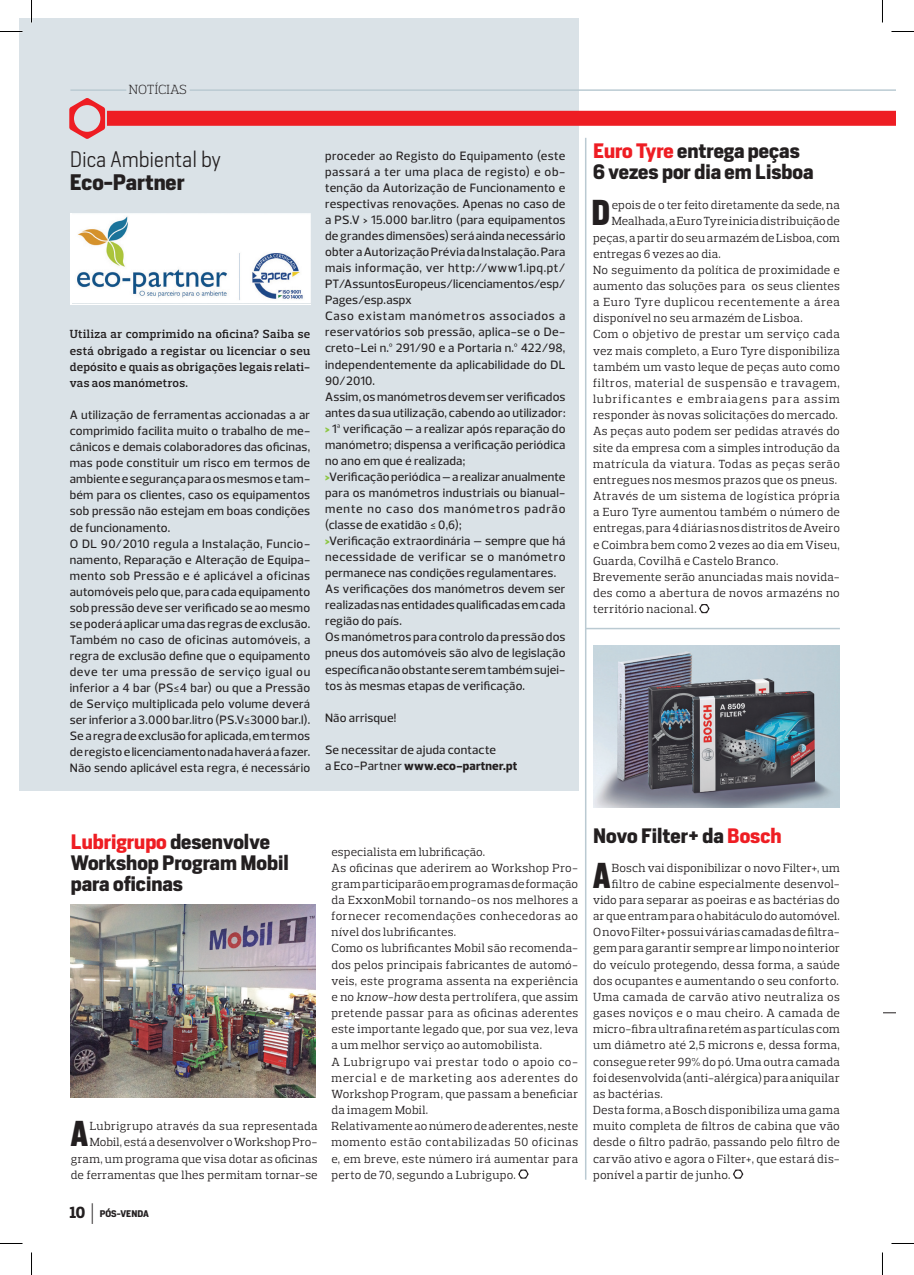
<style>
.page{position:relative;width:914px;height:1275px;background:#fff}
.page>*{position:absolute;margin:0;border:0;box-sizing:border-box;transform-origin:0 0}
.Primeiro_Paragrafo{font:700 33.6px "Heron Sans Cond";color:#231f20}
.Título_3{font:300 21px/22.5px "Heron Sans";color:#231f20}
.Título_3-2{font:700 19.5px/21px "Heron Sans";color:#231f20}
.t1{font:800 16.5px "Prelo Slab";color:#231f20}
.t2{font:300 13.5px "Prelo Slab";letter-spacing:-.005em;color:#231f20}
.Texto_Corrido{font:500 12.3px/16px "Prelo";letter-spacing:.015em;color:#231f20;text-align:justify}
.Texto_Corrido-2{font:800 12.3px "Prelo";letter-spacing:.01em;color:#231f20}
.Texto_Corrido-3{font:12px/16.2px "Prelo Slab";letter-spacing:.02em;color:#231f20;text-align:justify}
.Primeiro_Paragrafo-2{font:12px/16.2px "Prelo Slab";letter-spacing:.015em;color:#231f20;text-align:right}
.Perguntas{font:600 12px/16.2px "Prelo Slab";letter-spacing:.02em;color:#231f20;text-align:justify}
.t3{font:700 9px "Heron Sans";color:#231f20}
.s1{font-weight:700}
.s2{font-weight:800;color:#8bc63e}
.s3{font-weight:500}
.s4{color:#ee1d23}
.s5{font-family:"Prometo";font-weight:100;font-size:22.5px}
.s6{font-style:italic}
</style>
<div class="page">
<div style="left:19px;top:19px;width:559px;height:772px;background:#dae2e7"></div>
<hr style="left:70px;top:89px;width:825px;height:2px;background:#bacad2">
<div style="left:70px;top:111px;width:825px;height:15px;background:#ee1d23"></div>
<div style="left:126px;top:57px;width:64px;height:42px;background:#dae2e7"></div>
<svg style="left:69px;top:98px;width:38px;height:41px"></svg>
<hr style="left:585px;top:628px;width:254px;height:1px;background:#bacad2">
<img style="left:73px;top:213px;width:237px;height:90px">
<svg style="left:699px;top:604px;width:10px;height:9px"></svg>
<svg style="left:733px;top:1169px;width:10px;height:10px"></svg>
<hr style="left:585px;top:138px;width:1px;height:1042px;background:#bacad2">
<svg style="left:883px;top:1012px;width:12px;height:1px"></svg>
<img style="left:594px;top:645px;width:245px;height:162px">
<svg style="left:518px;top:1169px;width:10px;height:10px"></svg>
<img style="left:71px;top:905px;width:245px;height:192px">
<svg style="left:0;top:31px;width:22px;height:1px"></svg>
<svg style="left:891px;top:31px;width:22px;height:1px"></svg>
<svg style="left:0;top:1243px;width:22px;height:1px"></svg>
<svg style="left:891px;top:1243px;width:22px;height:1px"></svg>
<svg style="left:31px;top:0;width:1px;height:22px"></svg>
<svg style="left:31px;top:1252px;width:1px;height:23px"></svg>
<svg style="left:882px;top:0;width:1px;height:22px"></svg>
<svg style="left:882px;top:1252px;width:1px;height:23px"></svg>
<p class="t2" style="left:129px;top:81px;width:60px">NOTÍCIAS</p>
<p class="Título_3" style="left:70px;top:148px;width:152px">Dica Ambiental by<br><span class="s1">Eco-‑ Partner</span></p>
<p class="Perguntas" style="left:70px;top:326px;width:242px">Utiliza ar comprimido na oficina? Saiba se está obrigado a registar ou licenciar o seu depósito e quais as obrigações legais relati&shy;vas aos manómetros.</p>
<p class="Texto_Corrido" style="left:70px;top:407px;width:242px">A utilização de ferramentas accionadas a ar comprimido facilita muito o trabalho de me&shy;cânicos e demais colaboradores das oficinas, mas pode constituir um risco em termos de ambiente e segurança para os mesmos e tam&shy;bém para os clientes, caso os equipamentos sob pressão não estejam em boas condições de funcionamento.</p>
<p class="Texto_Corrido" style="left:70px;top:535px;width:242px">O DL 90/2010 regula a Instalação, Funcio&shy;namento, Reparação e Alteração de Equipa&shy;mento sob Pressão e é aplicável a oficinas automóveis pelo que, para cada equipamento sob pressão deve ser verificado se ao mesmo se poderá aplicar uma das regras de exclusão.</p>
<p class="Texto_Corrido" style="left:70px;top:632px;width:242px">Também no caso de oficinas automóveis, a regra de exclusão define que o equipamento deve ter uma pressão de serviço igual ou inferior a 4 bar (PS≤4 bar) ou que a Pressão de Serviço multiplicada pelo volume deverá ser inferior a 3.000 bar.litro (PS.V≤3000 bar.l).</p>
<p class="Texto_Corrido" style="left:70px;top:728px;width:242px">Se a regra de exclusão for aplicada, em termos de registo e licenciamento nada haverá a fazer.<br>Não sendo aplicável esta regra, é necessário</p>
<p class="Texto_Corrido" style="left:325px;top:148px;width:242px">proceder ao Registo do Equipamento (este passará a ter uma placa de registo) e ob&shy;tenção da Autorização de Funcionamento e respectivas renovações. Apenas no caso de a PS.V &gt; 15.000 bar.litro (para equipamentos de grandes dimensões) será ainda necessário obter a Autorização Prévia da Instalação. Para mais informação, ver http://www1.ipq.pt/ PT/AssuntosEuropeus/licenciamentos/esp/ Pages/esp.aspx</p>
<p class="Texto_Corrido" style="left:325px;top:308px;width:242px">Caso existam manómetros associados a reservatórios sob pressão, aplica-se o De&shy;creto-Lei n.º 291/90 e a Portaria n.º 422/98, independentemente da aplicabilidade do DL 90/2010.</p>
<p class="Texto_Corrido" style="left:325px;top:389px;width:242px">Assim, os manómetros devem ser verificados antes da sua utilização, cabendo ao utilizador:</p>
<p class="Texto_Corrido" style="left:325px;top:421px;width:242px"><span class="s2">&gt;</span> 1ª verificação – a realizar após reparação do manómetro; dispensa a verificação periódica no ano em que é realizada;</p>
<p class="Texto_Corrido" style="left:325px;top:469px;width:242px"><span class="s2">&gt;</span>Verificação periódica – a realizar anualmente para os manómetros industriais ou bianual&shy;mente no caso dos manómetros padrão (classe de exatidão ≤ 0,6);</p>
<p class="Texto_Corrido" style="left:325px;top:533px;width:242px"><span class="s2">&gt;</span>Verificação extraordinária – sempre que há necessidade de verificar se o manómetro permanece nas condições regulamentares.</p>
<p class="Texto_Corrido" style="left:325px;top:581px;width:242px">As verificações dos manómetros devem ser realizadas nas entidades qualificadas em cada região do país.</p>
<p class="Texto_Corrido" style="left:325px;top:629px;width:242px">Os manómetros para controlo da pressão dos pneus dos automóveis são alvo de legislação específica não obstante serem também sujei&shy;tos às mesmas etapas de verificação.</p>
<p class="Texto_Corrido" style="left:325px;top:710px;width:73px">Não arrisque!</p>
<p class="Texto_Corrido" style="left:325px;top:742px;width:172px">Se necessitar de ajuda contacte</p>
<p class="Texto_Corrido-2" style="left:325px;top:758px;width:194px"><span class="s3">a Eco-Partner</span> www.eco-partner.pt</p>
<p class="Título_3-2" style="left:593px;top:140px;width:222px"><span class="s4">Euro Tyre</span> entrega peças<br>6 vezes por dia em Lisboa</p>
<p class="Primeiro_Paragrafo" style="left:591px;top:191px;width:20px">D</p>
<p class="Primeiro_Paragrafo-2" style="left:611px;top:197px;width:230px">epois de o ter feito diretamente da sede, na</p>
<p class="Primeiro_Paragrafo-2" style="left:611px;top:213px;width:230px">Mealhada, a Euro Tyre inicia distribuição de</p>
<p class="Primeiro_Paragrafo-2" style="left:593px;top:229px;width:248px">peças, a partir do seu armazém de Lisboa, com</p>
<p class="Primeiro_Paragrafo-2" style="left:593px;top:245px;width:129px">entregas 6 vezes ao dia.</p>
<p class="Texto_Corrido-3" style="left:593px;top:262px;width:248px">No seguimento da política de proximidade e aumento das soluções para os seus clientes a Euro Tyre duplicou recentemente a área disponível no seu armazém de Lisboa.</p>
<p class="Texto_Corrido-3" style="left:593px;top:326px;width:248px">Com o objetivo de prestar um serviço cada vez mais completo, a Euro Tyre disponibiliza também um vasto leque de peças auto como filtros, material de suspensão e travagem, lubrificantes e embraiagens para assim responder às novas solicitações do mercado.</p>
<p class="Texto_Corrido-3" style="left:593px;top:423px;width:248px">As peças auto podem ser pedidas através do site da empresa com a simples introdução da matrícula da viatura. Todas as peças serão entregues nos mesmos prazos que os pneus.</p>
<p class="Texto_Corrido-3" style="left:593px;top:488px;width:248px">Através de um sistema de logística própria a Euro Tyre aumentou também o número de entregas, para 4 diárias nos distritos de Aveiro e Coimbra bem como 2 vezes ao dia em Viseu, Guarda, Covilhã e Castelo Branco.</p>
<p class="Texto_Corrido-3" style="left:593px;top:569px;width:248px">Brevemente serão anunciadas mais novida&shy;des como a abertura de novos armazéns no território nacional.</p>
<p class="Título_3-2" style="left:71px;top:832px;width:219px"><span class="s4">Lubrigrupo</span> desenvolve<br>Workshop Program Mobil para oficinas</p>
<p class="Primeiro_Paragrafo" style="left:71px;top:1112px;width:19px">A</p>
<p class="Primeiro_Paragrafo-2" style="left:71px;top:1118px;width:248px">Lubrigrupo através da sua representada Mobil, está a desenvolver o Workshop Pro&shy;gram, um programa que visa dotar as oficinas de ferramentas que lhes permitam tornar-se</p>
<p class="t1" style="left:70px;top:1202px;width:27px">10 <span class="s5">|</span></p>
<p class="t3" style="left:100px;top:1207px;width:51px">PÓS-VENDA</p>
<p class="Primeiro_Paragrafo-2" style="left:331px;top:843px;width:155px">especialista em lubrificação.</p>
<p class="Texto_Corrido-3" style="left:331px;top:859px;width:248px">As oficinas que aderirem ao Workshop Pro&shy;gram participarão em programas de formação da ExxonMobil tornando-os nos melhores a fornecer recomendações conhecedoras ao nível dos lubrificantes.</p>
<p class="Texto_Corrido-3" style="left:331px;top:940px;width:248px">Como os lubrificantes Mobil são recomenda&shy;dos pelos principais fabricantes de automó&shy;veis, este programa assenta na experiência e no <span class="s6">know-how</span> desta pertrolífera, que assim pretende passar para as oficinas aderentes este importante legado que, por sua vez, leva a um melhor serviço ao automobilista.</p>
<p class="Texto_Corrido-3" style="left:331px;top:1053px;width:248px">A Lubrigrupo vai prestar todo o apoio co&shy;mercial e de marketing aos aderentes do Workshop Program, que passam a beneficiar da imagem Mobil.</p>
<p class="Texto_Corrido-3" style="left:331px;top:1118px;width:248px">Relativamente ao número de aderentes, neste momento estão contabilizadas 50 oficinas e, em breve, este número irá aumentar para perto de 70, segundo a Lubrigupo.</p>
<p class="Título_3-2" style="left:593px;top:826px;width:190px">Novo Filter+ da <span class="s4">Bosch</span></p>
<p class="Primeiro_Paragrafo" style="left:593px;top:853px;width:19px">A</p>
<p class="Primeiro_Paragrafo-2" style="left:593px;top:859px;width:248px">Bosch vai disponibilizar o novo Filter+, um filtro de cabine especialmente desenvol&shy;vido para separar as poeiras e as bactérias do ar que entram para o habitáculo do automóvel.</p>
<p class="Texto_Corrido-3" style="left:593px;top:924px;width:248px">O novo Filter+ possui várias camadas de filtra&shy;gem para garantir sempre ar limpo no interior do veículo protegendo, dessa forma, a saúde dos ocupantes e aumentando o seu conforto.</p>
<p class="Texto_Corrido-3" style="left:593px;top:989px;width:248px">Uma camada de carvão ativo neutraliza os gases noviços e o mau cheiro. A camada de micro-fibra ultrafina retém as partículas com um diâmetro até 2,5 microns e, dessa forma, consegue reter 99% do pó. Uma outra camada foi desenvolvida (anti-alérgica) para aniquilar as bactérias.</p>
<p class="Texto_Corrido-3" style="left:593px;top:1102px;width:248px">Desta forma, a Bosch disponibiliza uma gama muito completa de filtros de cabina que vão desde o filtro padrão, passando pelo filtro de carvão ativo e agora o Filter+, que estará dis&shy;ponível a partir de junho.</p>
</div>
